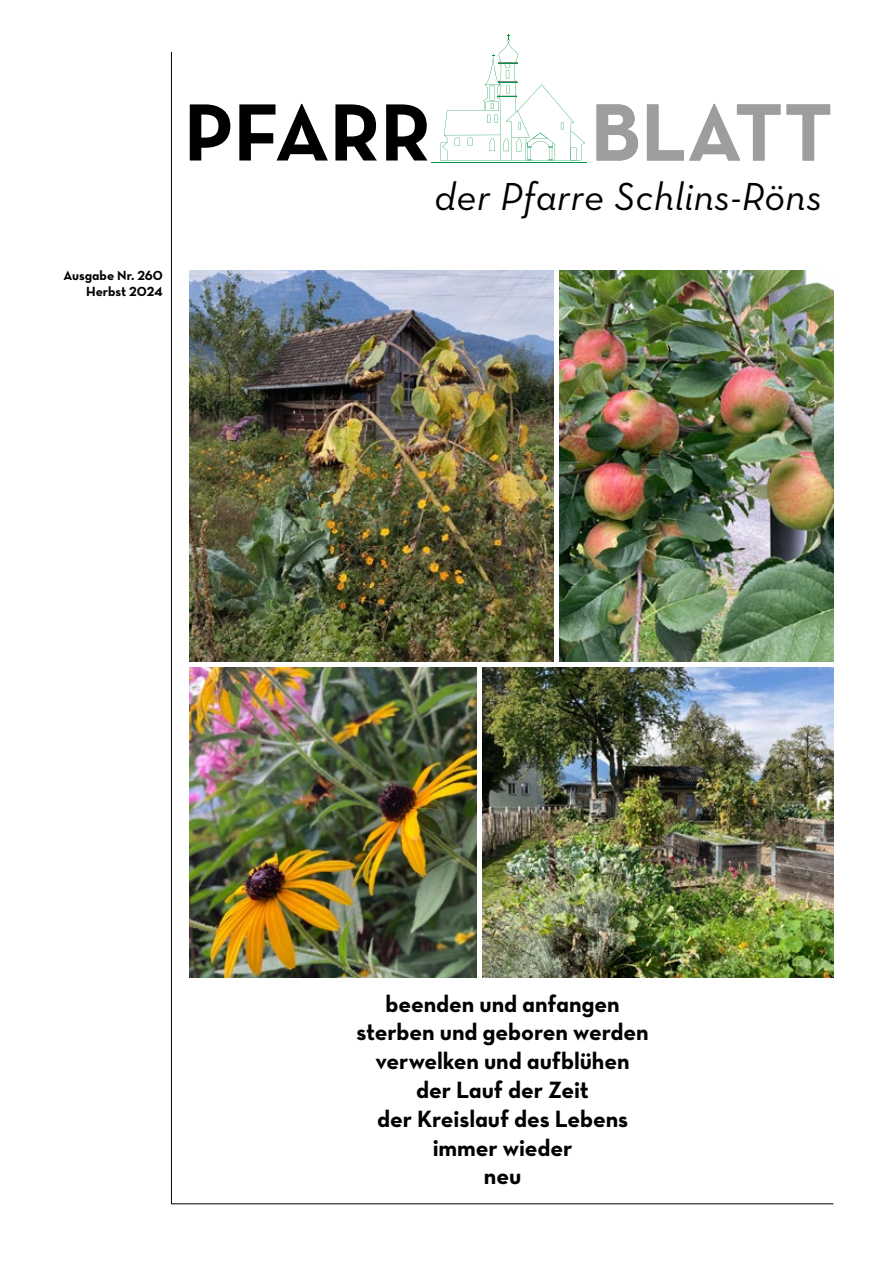
<style>
.page{position:relative;width:893px;height:1263px;background:#fff}
.page>*{position:absolute;margin:0;border:0;box-sizing:border-box;transform-origin:0 0}
.t1{font:82.5px "Neutra Text Bold Alt";color:#000}
.t2{font:82.5px "Neutra Text Bold Alt";color:#9d9d9c}
.t3{font:39.75px "Neutra Text Book Italic Alt";letter-spacing:.01em;color:#000}
.t4{font:24px/28.8px "Neutra Text Bold Alt";letter-spacing:-.005em;color:#000;text-align:center}
.t5{font:13.5px/16.2px "Neutra Text Bold Alt";color:#000;text-align:right}
</style>
<div class="page">
<hr style="left:171px;top:52px;width:1px;height:1152px;background:#000">
<hr style="left:172px;top:1203px;width:661px;height:1px;background:#000">
<svg style="left:440px;top:34px;width:145px;height:127px"></svg>
<img style="left:190px;top:270px;width:643px;height:707px">
<div style="left:182px;top:662px;width:660px;height:5px;background:#fff"></div>
<div style="left:554px;top:267px;width:5px;height:397px;background:#fff"></div>
<div style="left:477px;top:664px;width:5px;height:316px;background:#fff"></div>
<p class="t5" style="left:64px;top:267px;width:101px">Ausgabe Nr. 260<br>Herbst 2024</p>
<h1 class="t1" style="left:184px;top:81px;width:249px">PFARR</h1>
<h1 class="t2" style="left:591px;top:81px;width:244px">BLATT</h1>
<h2 class="t3" style="left:434px;top:173px;width:389px">der Pfarre Schlins-Röns</h2>
<p class="t4" style="left:357px;top:988px;width:294px">beenden und anfangen sterben und geboren werden verwelken und aufblühen der Lauf der Zeit<br>der Kreislauf des Lebens immer wieder<br>neu</p>
</div>
